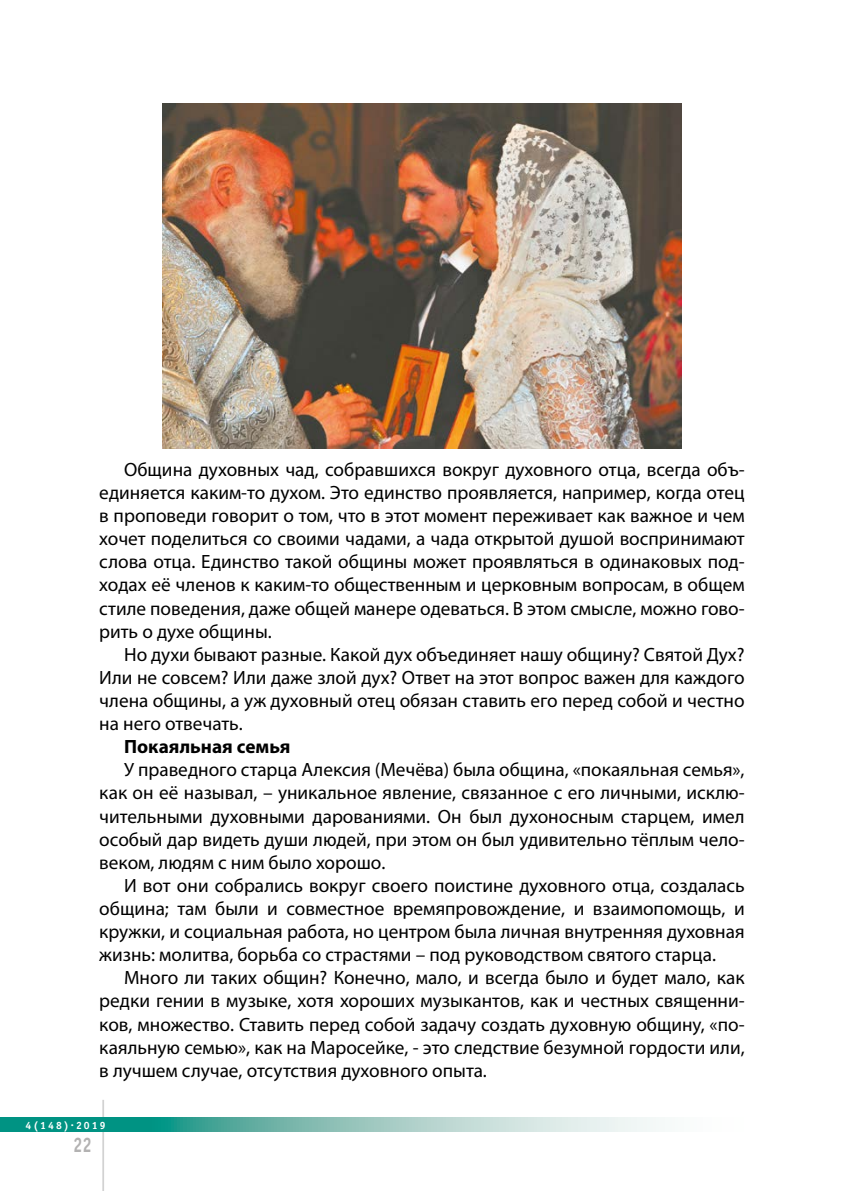
<style>
.page{position:relative;width:844px;height:1191px;background:#fff}
.page>*{position:absolute;margin:0;border:0;box-sizing:border-box;transform-origin:0 0}
.t1{font:700 21px "Officina Sans C";color:#b3b2b2;scale:.8 1}
.t2{font:19.25px/23.1px "Myriad Pro";color:#000;text-align:justify}
.t3{font:700 19.25px "Myriad Pro";color:#000}
.t4{font:700 10.5px "Officina Sans C";letter-spacing:.2em;color:#fff}
</style>
<div class="page">
<div style="left:409px;top:1077px;width:50px;height:40px;border:1px solid #fff;border-radius:50%"></div>
<div style="left:409px;top:946px;width:50px;height:99px;border:1px solid #fff;border-radius:50%"></div>
<hr style="left:102px;top:1099px;width:2px;height:92px;background:#d2d2d2">
<svg style="left:0;top:1117px;width:659px;height:14px;background:#79bfb5"></svg>
<img style="left:162px;top:103px;width:519px;height:345px">
<p class="t2" style="left:99px;top:457px;width:646px;text-indent:25px">Община духовных чад, собравшихся вокруг духовного отца, всегда объ&shy;единяется каким-то духом. Это единство проявляется, например, когда отец в проповеди говорит о том, что в этот момент переживает как важное и чем хочет поделиться со своими чадами, а чада открытой душой воспринимают слова отца. Единство такой общины может проявляться в одинаковых под&shy;ходах её членов к каким-то общественным и церковным вопросам, в общем стиле поведения, даже общей манере одеваться. В этом смысле, можно гово&shy;рить о духе общины.</p>
<p class="t2" style="left:99px;top:642px;width:646px;text-indent:25px">Но духи бывают разные. Какой дух объединяет нашу общину? Святой Дух?<br>Или не совсем? Или даже злой дух? Ответ на этот вопрос важен для каждого члена общины, а уж духовный отец обязан ставить его перед собой и честно на него отвечать.</p>
<p class="t3" style="left:124px;top:734px;width:168px">Покаяльная семья</p>
<p class="t2" style="left:99px;top:758px;width:646px;text-indent:25px">У праведного старца Алексия (Мечёва) была община, «покаяльная семья», как он её называл, – уникальное явление, связанное с его личными, исклю&shy;чительными духовными дарованиями. Он был духоносным старцем, имел особый дар видеть души людей, при этом он был удивительно тёплым чело&shy;веком, людям с ним было хорошо.</p>
<p class="t2" style="left:99px;top:873px;width:646px;text-indent:25px">И вот они собрались вокруг своего поистине духовного отца, создалась община; там были и совместное времяпровождение, и взаимопомощь, и кружки, и социальная работа, но центром была личная внутренняя духовная жизнь: молитва, борьба со страстями – под руководством святого старца.</p>
<p class="t2" style="left:99px;top:966px;width:646px;text-indent:25px">Много ли таких общин? Конечно, мало, и всегда было и будет мало, как редки гении в музыке, хотя хороших музыкантов, как и честных священни&shy;ков, множество. Ставить перед собой задачу создать духовную общину, «по&shy;каяльную семью», как на Маросейке, - это следствие безумной гордости или, в лучшем случае, отсутствия духовного опыта.</p>
<p class="t4" style="left:25px;top:1119px;width:82px">4(148).2019</p>
<p class="t1" style="left:73px;top:1132px;width:25px">22</p>
</div>
